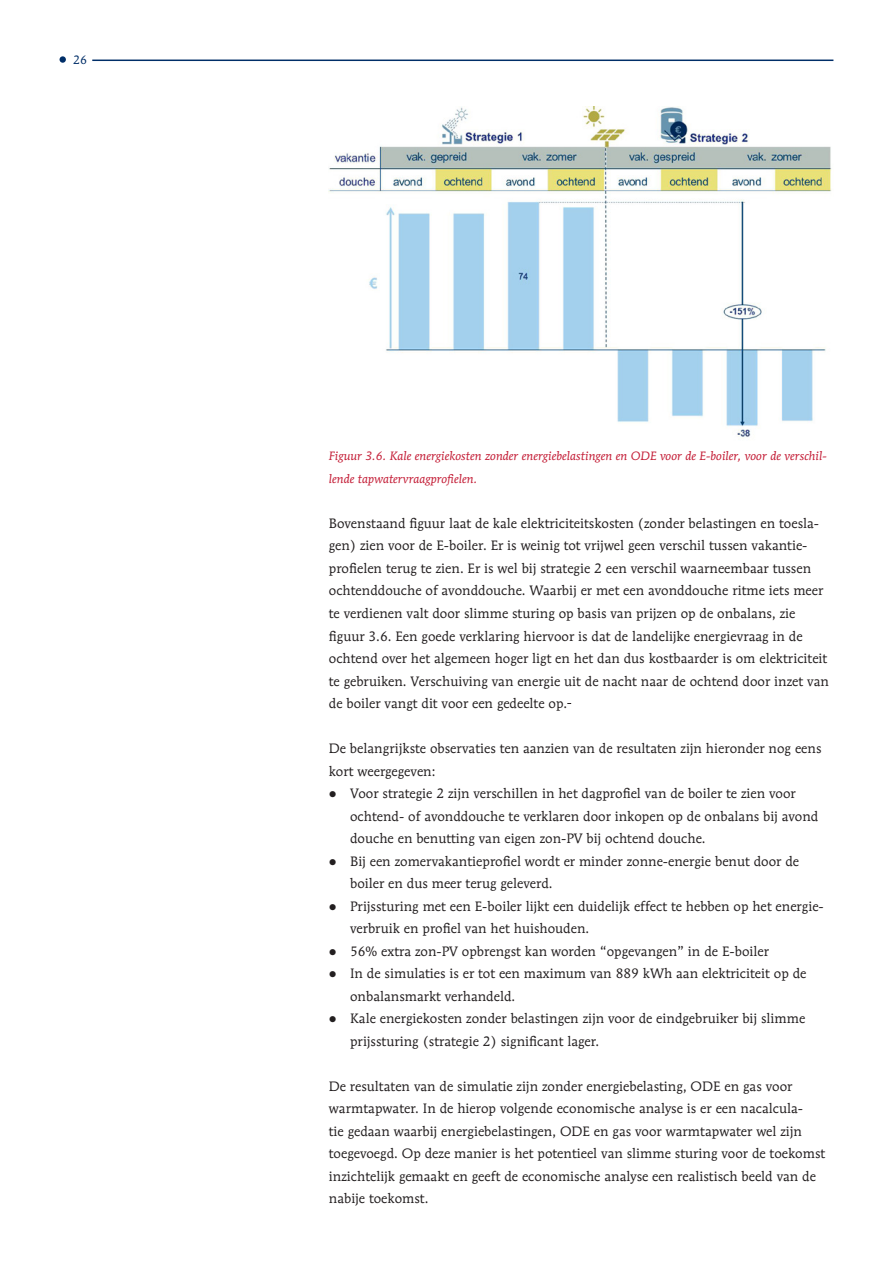
<style>
.page{position:relative;width:893px;height:1263px;background:#fff}
.page>*{position:absolute;margin:0;border:0;box-sizing:border-box;transform-origin:0 0}
.Brood_ruimte_voor{font:13.5px/22.5px "Mendoza Roman Std";color:#231f20}
.fotobijschrift{font:italic 12px/22.5px "Mendoza Roman Std";color:#c41f38}
.t1{font:12px "Mendoza Roman Std";color:#002e68}
</style>
<div class="page">
<hr style="left:92px;top:60px;width:741px;height:1px;background:#002e68">
<div style="left:60px;top:56px;width:6px;height:7px;background:#002e68;border-radius:50%"></div>
<img style="left:329px;top:106px;width:503px;height:333px">
<p class="t1" style="left:73px;top:53px;width:15px">26</p>
<p class="fotobijschrift" style="left:329px;top:445px;width:499px">Figuur 3.6. Kale energiekosten zonder energiebelastingen en ODE voor de E-boiler, voor de verschil&shy;lende tapwatervraagprofielen.</p>
<p class="Brood_ruimte_voor" style="left:329px;top:512px;width:502px">Bovenstaand figuur laat de kale elektriciteitskosten (zonder belastingen en toesla&shy;gen) zien voor de E-boiler. Er is weinig tot vrijwel geen verschil tussen vakantie&shy;profielen terug te zien. Er is wel bij strategie 2 een verschil waarneembaar tussen ochtenddouche of avonddouche. Waarbij er met een avonddouche ritme iets meer te verdienen valt door slimme sturing op basis van prijzen op de onbalans, zie figuur 3.6. Een goede verklaring hiervoor is dat de landelijke energievraag in de ochtend over het algemeen hoger ligt en het dan dus kostbaarder is om elektriciteit te gebruiken. Verschuiving van energie uit de nacht naar de ochtend door inzet van de boiler vangt dit voor een gedeelte op.</p>
<p class="Brood_ruimte_voor" style="left:329px;top:737px;width:494px">De belangrijkste observaties ten aanzien van de resultaten zijn hieronder nog eens kort weergegeven:</p>
<p class="Brood_ruimte_voor" style="left:350px;top:782px;width:470px">Voor strategie 2 zijn verschillen in het dagprofiel van de boiler te zien voor ochtend- of avonddouche te verklaren door inkopen op de onbalans bij avond douche en benutting van eigen zon-PV bij ochtend douche.</p>
<p class="Brood_ruimte_voor" style="left:350px;top:849px;width:450px">Bij een zomervakantieprofiel wordt er minder zonne-energie benut door de boiler en dus meer terug geleverd.</p>
<p class="Brood_ruimte_voor" style="left:350px;top:894px;width:475px">Prijssturing met een E-boiler lijkt een duidelijk effect te hebben op het energie&shy;verbruik en profiel van het huishouden.</p>
<p class="Brood_ruimte_voor" style="left:350px;top:939px;width:420px">56% extra zon-PV opbrengst kan worden “opgevangen” in de E-boiler</p>
<p class="Brood_ruimte_voor" style="left:350px;top:962px;width:458px">In de simulaties is er tot een maximum van 889 kWh aan elektriciteit op de onbalansmarkt verhandeld.</p>
<p class="Brood_ruimte_voor" style="left:350px;top:1007px;width:457px">Kale energiekosten zonder belastingen zijn voor de eindgebruiker bij slimme prijssturing (strategie 2) significant lager.</p>
<p class="Brood_ruimte_voor" style="left:329px;top:1074px;width:498px">De resultaten van de simulatie zijn zonder energiebelasting, ODE en gas voor warmtapwater. In de hierop volgende economische analyse is er een nacalcula-<br>tie gedaan waarbij energiebelastingen, ODE en gas voor warmtapwater wel zijn toegevoegd. Op deze manier is het potentieel van slimme sturing voor de toekomst inzichtelijk gemaakt en geeft de economische analyse een realistisch beeld van de nabije toekomst.</p>
</div>
